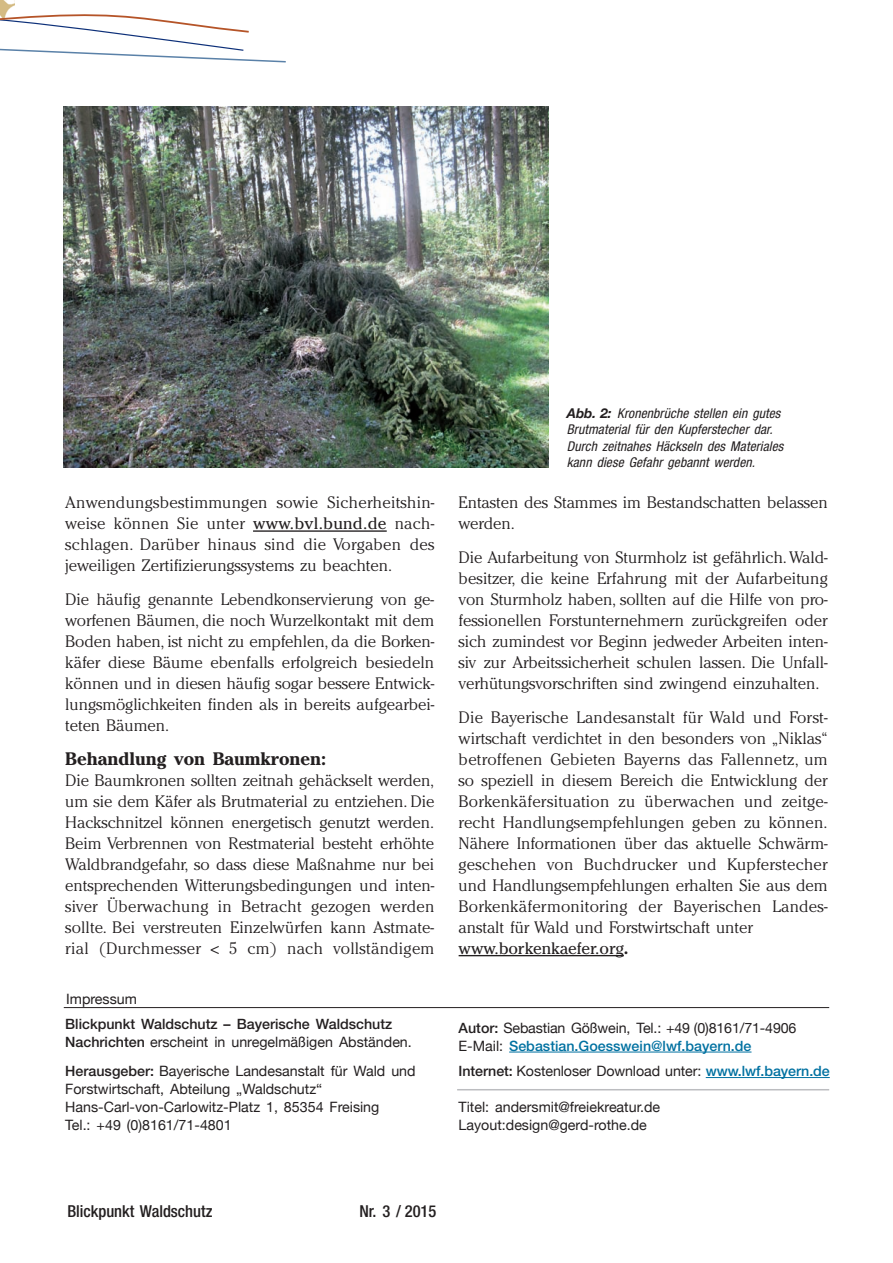
<style>
.page{position:relative;width:893px;height:1263px;background:#fff}
.page>*{position:absolute;margin:0;border:0;box-sizing:border-box;transform-origin:0 0}
.t1{font:700 18px "Cheltenham";letter-spacing:-.005em;color:#231f20}
.t2{font:300 16.5px/21px "Cheltenham";letter-spacing:-.005em;color:#231f20;text-align:justify}
.t3{font:500 condensed 16.5px "Helvetica Neue";color:#231f20}
.t4{font:14.25px/18px "Helvetica Neue";color:#231f20}
.t5{font:500 14.25px "Helvetica Neue CE";color:#231f20}
.t6{font:500 14.25px "Helvetica Neue CE";color:#0071a1}
.t7{font:italic condensed 13.5px/16.5px "Helvetica Neue";letter-spacing:.01em;color:#231f20}
.s1{font-weight:400}
.s2{font-family:"Helvetica Neue CE";font-weight:500}
.s3{font-weight:700;font-stretch:normal}
.s4{font-weight:700}
.s5{font-family:"Helvetica Neue";font-weight:400;color:#231f20}
.s6{font-family:"Helvetica Neue CE";font-weight:500;color:#0071a1}
</style>
<div class="page">
<hr style="left:253px;top:530px;width:134px;height:2px;background:#231f20">
<hr style="left:459px;top:955px;width:165px;height:1px;background:#231f20">
<hr style="left:509px;top:1052px;width:242px;height:1px;background:#0071a1">
<hr style="left:706px;top:1077px;width:124px;height:1px;background:#0071a1">
<hr style="left:457px;top:1089px;width:372px;height:1px;background:#bcbdc0">
<hr style="left:64px;top:1007px;width:765px;height:1px;background:#231f20">
<img style="left:64px;top:106px;width:485px;height:362px">
<svg style="left:0;top:0;width:286px;height:63px"></svg>
<p class="t2" style="left:65px;top:493px;width:371px">Anwendungsbestimmungen sowie Sicherheitshin&shy;weise können Sie unter <span class="s1">www.bvl.bund.de</span> nach&shy;schlagen. Darüber hinaus sind die Vorgaben des jeweiligen Zertifizierungssystems zu beachten.</p>
<p class="t2" style="left:65px;top:590px;width:371px">Die häufig genannte Lebendkonservierung von ge&shy;worfenen Bäumen, die noch Wurzelkontakt mit dem Boden haben, ist nicht zu empfehlen, da die Borken&shy;käfer diese Bäume ebenfalls erfolgreich besiedeln können und in diesen häufig sogar bessere Entwick&shy;lungsmöglichkeiten finden als in bereits aufgearbei&shy;teten Bäumen.</p>
<p class="t1" style="left:65px;top:752px;width:262px">Behandlung von Baumkronen:</p>
<p class="t2" style="left:65px;top:771px;width:371px">Die Baumkronen sollten zeitnah gehäckselt werden, um sie dem Käfer als Brutmaterial zu entziehen. Die Hackschnitzel können energetisch genutzt werden.<br>Beim Verbrennen von Restmaterial besteht erhöhte Waldbrandgefahr, so dass diese Maßnahme nur bei entsprechenden Witterungsbedingungen und inten&shy;siver Überwachung in Betracht gezogen werden sollte. Bei verstreuten Einzelwürfen kann Astmate&shy;rial (Durchmesser &lt; 5 cm) nach vollständigem</p>
<p class="t4" style="left:66px;top:990px;width:72px">Impressum</p>
<p class="t5" style="left:65px;top:1019px;width:329px">Blickpunkt Waldschutz – Bayerische Waldschutz</p>
<p class="t4" style="left:65px;top:1027px;width:352px;line-height:28.5px"><span class="s2">Nachrichten</span> erscheint in unregelmäßigen Abständen.<br><span class="s2">Herausgeber:</span> Bayerische Landesanstalt für Wald und</p>
<p class="t4" style="left:65px;top:1079px;width:316px">Forstwirtschaft, Abteilung „Waldschutz“<br>Hans-Carl-von-Carlowitz-Platz 1, 85354 Freising<br>Tel.: +49 (0)8161/71-4801</p>
<p class="t7" style="left:567px;top:406px;width:218px"><span class="s3">Abb. 2:</span> Kronenbrüche stellen ein gutes Brutmaterial für den Kupferstecher dar.<br>Durch zeitnahes Häckseln des Materiales kann diese Gefahr gebannt werden.</p>
<p class="t2" style="left:459px;top:493px;width:371px">Entasten des Stammes im Bestandschatten belassen werden.</p>
<p class="t2" style="left:459px;top:548px;width:371px">Die Aufarbeitung von Sturmholz ist gefährlich. Wald&shy;besitzer, die keine Erfahrung mit der Aufarbeitung von Sturmholz haben, sollten auf die Hilfe von pro&shy;fessionellen Forstunternehmern zurückgreifen oder sich zumindest vor Beginn jedweder Arbeiten inten&shy;siv zur Arbeitssicherheit schulen lassen. Die Unfall&shy;verhütungsvorschriften sind zwingend einzuhalten.</p>
<p class="t2" style="left:459px;top:708px;width:371px;text-align:left">Die Bayerische Landesanstalt für Wald und Forst&shy;wirtschaft verdichtet in den besonders von „Niklas“ betroffenen Gebieten Bayerns das Fallennetz, um so speziell in diesem Bereich die Entwicklung der Borkenkäfersituation zu überwachen und zeitge&shy;recht Handlungsempfehlungen geben zu können.<br>Nähere Informationen über das aktuelle Schwärm&shy;geschehen von Buchdrucker und Kupferstecher und Handlungsempfehlungen erhalten Sie aus dem Borkenkäfermonitoring der Bayerischen Landes&shy;anstalt für Wald und Forstwirtschaft unter <span class="s1">www.borkenkaefer.org</span><span class="s4">.</span></p>
<p class="t4" style="left:459px;top:1018px;width:339px"><span class="s2">Autor:</span> Sebastian Gößwein, Tel.: +49 (0)8161/71-4906</p>
<p class="t6" style="left:459px;top:1040px;width:294px"><span class="s5">E-Mail:</span> Sebastian.Goesswein@lwf.bayern.de</p>
<p class="t4" style="left:459px;top:1062px;width:373px"><span class="s2">Internet:</span> Kostenloser Download unter: <span class="s6">www.lwf.bayern.de</span></p>
<p class="t4" style="left:459px;top:1098px;width:203px">Titel: andersmit@freiekreatur.de<br>Layout:design@gerd-rothe.de</p>
<p class="t3" style="left:67px;top:1205px;width:147px">Blickpunkt Waldschutz</p>
<p class="t3" style="left:359px;top:1205px;width:79px">Nr. 3 / 2015</p>
</div>
